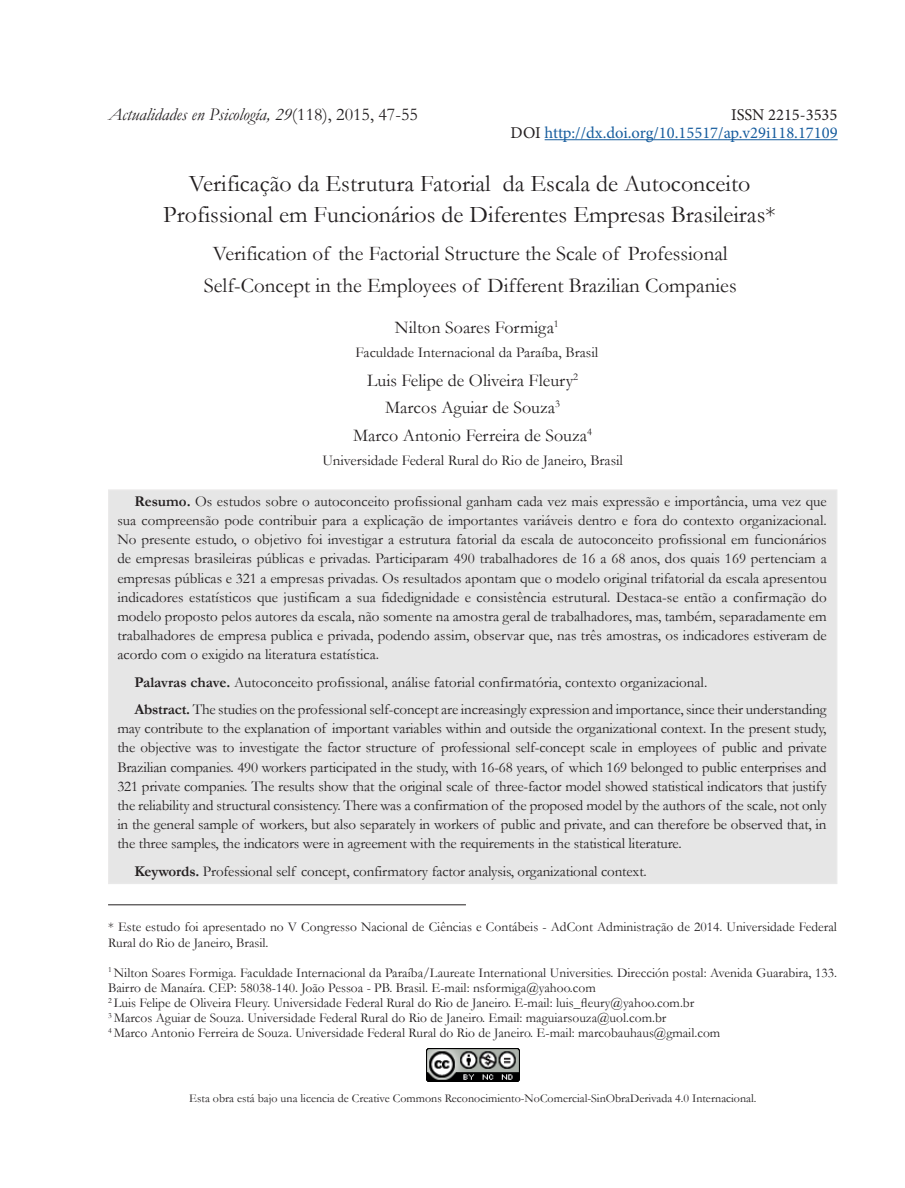
<style>
.page{position:relative;width:905px;height:1188px;background:#fff}
.page>*{position:absolute;margin:0;border:0;box-sizing:border-box;transform-origin:0 0}
.Main_title{font:24px/31px "Garamond";color:#231f20;text-align:center}
.Subtitle{font:21px/31.3px "Garamond";color:#231f20;text-align:center}
.t1{font:18px "Garamond";color:#231f20}
.t2{font:italic 18px "Garamond";color:#231f20}
.t3{font:16.5px "Minion Pro";color:#175d9e}
.t4{font:16.5px "Minion Pro";color:#231f20}
.resumenes{font:15px/19px "Garamond";color:#231f20;text-align:justify}
.t5{font:13.5px/15.1px "Garamond";color:#231f20}
.Texto{font:12px "Garamond";color:#231f20}
.s1{font-style:normal}
.s2{color:#231f20}
.s3{font-weight:700}
</style>
<div class="page">
<div style="left:109px;top:490px;width:727px;height:393px;background:#e6e6e6"></div>
<hr style="left:108px;top:904px;width:358px;height:1px;background:#231f20">
<hr style="left:544px;top:139px;width:293px;height:1px;background:#175d9e">
<img style="left:426px;top:1048px;width:93px;height:33px">
<p class="t2" style="left:108px;top:102px;width:311px">Actualidades en Psicología, 29<span class="s1">(118), 2015, 47-55</span></p>
<p class="t4" style="left:730px;top:104px;width:108px">ISSN 2215-3535</p>
<p class="t3" style="left:510px;top:122px;width:328px"><span class="s2">DOI</span> http://dx.doi.org/10.15517/ap.v29i118.17109</p>
<p class="Main_title" style="left:163px;top:168px;width:613px">Verificação da Estrutura Fatorial da Escala de Autoconceito<br>Profissional em Funcionários de Diferentes Empresas Brasileiras*</p>
<p class="Subtitle" style="left:204px;top:238px;width:534px">Verification of the Factorial Structure the Scale of Professional<br>Self-Concept in the Employees of Different Brazilian Companies</p>
<p class="t1" style="left:395px;top:316px;width:165px">Nilton Soares Formiga<sup>1</sup></p>
<p class="resumenes" style="left:355px;top:343px;width:244px">Faculdade Internacional da Paraíba, Brasil</p>
<p class="t1" style="left:367px;top:368px;width:212px">Luis Felipe de Oliveira Fleury<sup>2</sup></p>
<p class="t1" style="left:385px;top:395px;width:176px">Marcos Aguiar de Souza<sup>3</sup></p>
<p class="t1" style="left:353px;top:423px;width:240px">Marco Antonio Ferreira de Souza<sup>4</sup></p>
<p class="resumenes" style="left:322px;top:450px;width:302px">Universidade Federal Rural do Rio de Janeiro, Brasil</p>
<p class="resumenes" style="left:117px;top:491px;width:710px;text-indent:17px"><span class="s3">Resumo.</span> Os estudos sobre o autoconceito profissional ganham cada vez mais expressão e importância, uma vez que sua compreensão pode contribuir para a explicação de importantes variáveis dentro e fora do contexto organizacional.<br>No presente estudo, o objetivo foi investigar a estrutura fatorial da escala de autoconceito profissional em funcionários de empresas brasileiras públicas e privadas. Participaram 490 trabalhadores de 16 a 68 anos, dos quais 169 pertenciam a empresas públicas e 321 a empresas privadas. Os resultados apontam que o modelo original trifatorial da escala apresentou indicadores estatísticos que justificam a sua fidedignidade e consistência estrutural. Destaca-se então a confirmação do modelo proposto pelos autores da escala, não somente na amostra geral de trabalhadores, mas, também, separadamente em trabalhadores de empresa publica e privada, podendo assim, observar que, nas três amostras, os indicadores estiveram de acordo com o exigido na literatura estatística.</p>
<p class="resumenes" style="left:134px;top:672px;width:574px"><span class="s3">Palavras chave.</span> Autoconceito profissional, análise fatorial confirmatória, contexto organizacional.</p>
<p class="resumenes" style="left:117px;top:699px;width:710px;text-indent:17px"><span class="s3">Abstract.</span> The studies on the professional self-concept are increasingly expression and importance, since their understanding may contribute to the explanation of important variables within and outside the organizational context. In the present study, the objective was to investigate the factor structure of professional self-concept scale in employees of public and private Brazilian companies. 490 workers participated in the study, with 16-68 years, of which 169 belonged to public enterprises and 321 private companies. The results show that the original scale of three-factor model showed statistical indicators that justify the reliability and structural consistency. There was a confirmation of the proposed model by the authors of the scale, not only in the general sample of workers, but also separately in workers of public and private, and can therefore be observed that, in the three samples, the indicators were in agreement with the requirements in the statistical literature.</p>
<p class="resumenes" style="left:134px;top:861px;width:514px"><span class="s3">Keywords.</span> Professional self concept, confirmatory factor analysis, organizational context.</p>
<p class="t5" style="left:108px;top:919px;width:730px">* Este estudo foi apresentado no V Congresso Nacional de Ciências e Contábeis - AdCont Administração de 2014. Universidade Federal<br>Rural do Rio de Janeiro, Brasil.</p>
<p class="t5" style="left:108px;top:965px;width:730px"><sup>1</sup> Nilton Soares Formiga. Faculdade Internacional da Paraíba/Laureate International Universities. Dirección postal: Avenida Guarabira, 133.<br>Bairro de Manaíra. CEP: 58038-140. João Pessoa - PB. Brasil. E-mail: nsformiga@yahoo.com</p>
<p class="t5" style="left:108px;top:995px;width:587px"><sup>2</sup> Luis Felipe de Oliveira Fleury. Universidade Federal Rural do Rio de Janeiro. E-mail: luis_fleury@yahoo.com.br</p>
<p class="t5" style="left:108px;top:1010px;width:559px"><sup>3</sup> Marcos Aguiar de Souza. Universidade Federal Rural do Rio de Janeiro. Email: maguiarsouza@uol.com.br</p>
<p class="t5" style="left:108px;top:1025px;width:613px"><sup>4</sup> Marco Antonio Ferreira de Souza. Universidade Federal Rural do Rio de Janeiro. E-mail: marcobauhaus@gmail.com</p>
<p class="Texto" style="left:189px;top:1090px;width:568px">Esta obra está bajo una licencia de Creative Commons Reconocimiento-NoComercial-SinObraDerivada 4.0 Internacional.</p>
</div>
